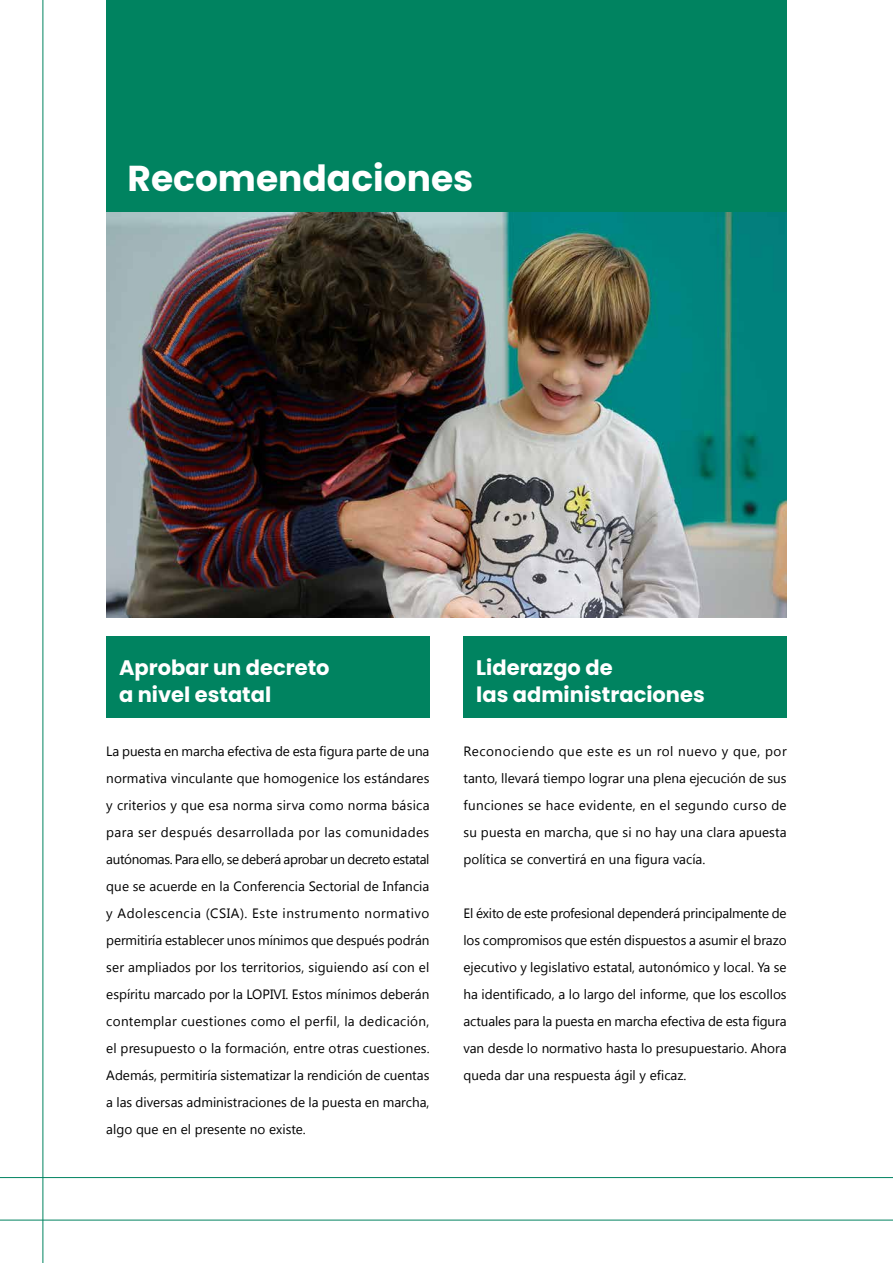
<style>
.page{position:relative;width:893px;height:1263px;background:#fff}
.page>*{position:absolute;margin:0;border:0;box-sizing:border-box;transform-origin:0 0}
.t1{font:700 36px "Poppins";color:#fff}
.t2{font:700 21px/27px "Poppins";color:#fff}
.t3{font:13.5px/27px "Segoe UI";color:#000;text-align:justify}
</style>
<div class="page">
<hr style="left:43px;top:0;width:1px;height:1263px;background:#008360">
<hr style="left:0;top:1220px;width:893px;height:1px;background:#008360">
<hr style="left:0;top:1177px;width:893px;height:1px;background:#008360">
<div style="left:106px;top:636px;width:323px;height:82px;background:#008360"></div>
<div style="left:463px;top:636px;width:324px;height:82px;background:#008360"></div>
<div style="left:106px;top:0;width:681px;height:213px;background:#008360"></div>
<img style="left:106px;top:213px;width:681px;height:405px">
<h1 class="t1" style="left:128px;top:158px;width:347px">Recomendaciones</h1>
<h2 class="t2" style="left:119px;top:654px;width:212px">Aprobar un decreto a nivel estatal</h2>
<p class="t3" style="left:106px;top:737px;width:325px">La puesta en marcha efectiva de esta figura parte de una normativa vinculante que homogenice los estándares y criterios y que esa norma sirva como norma básica para ser después desarrollada por las comunidades autónomas. Para ello, se deberá aprobar un decreto estatal que se acuerde en la Conferencia Sectorial de Infancia y Adolescencia (CSIA). Este instrumento normativo permitiría establecer unos mínimos que después podrán ser ampliados por los territorios, siguiendo así con el espíritu marcado por la LOPIVI. Estos mínimos deberán contemplar cuestiones como el perfil, la dedicación, el presupuesto o la formación, entre otras cuestiones.<br>Además, permitiría sistematizar la rendición de cuentas a las diversas administraciones de la puesta en marcha, algo que en el presente no existe.</p>
<h2 class="t2" style="left:476px;top:654px;width:230px">Liderazgo de<br>las administraciones</h2>
<p class="t3" style="left:463px;top:737px;width:325px">Reconociendo que este es un rol nuevo y que, por tanto, llevará tiempo lograr una plena ejecución de sus funciones se hace evidente, en el segundo curso de su puesta en marcha, que si no hay una clara apuesta política se convertirá en una figura vacía.</p>
<p class="t3" style="left:463px;top:899px;width:325px">El éxito de este profesional dependerá principalmente de los compromisos que estén dispuestos a asumir el brazo ejecutivo y legislativo estatal, autonómico y local. Ya se ha identificado, a lo largo del informe, que los escollos actuales para la puesta en marcha efectiva de esta figura van desde lo normativo hasta lo presupuestario. Ahora queda dar una respuesta ágil y eficaz.</p>
</div>
